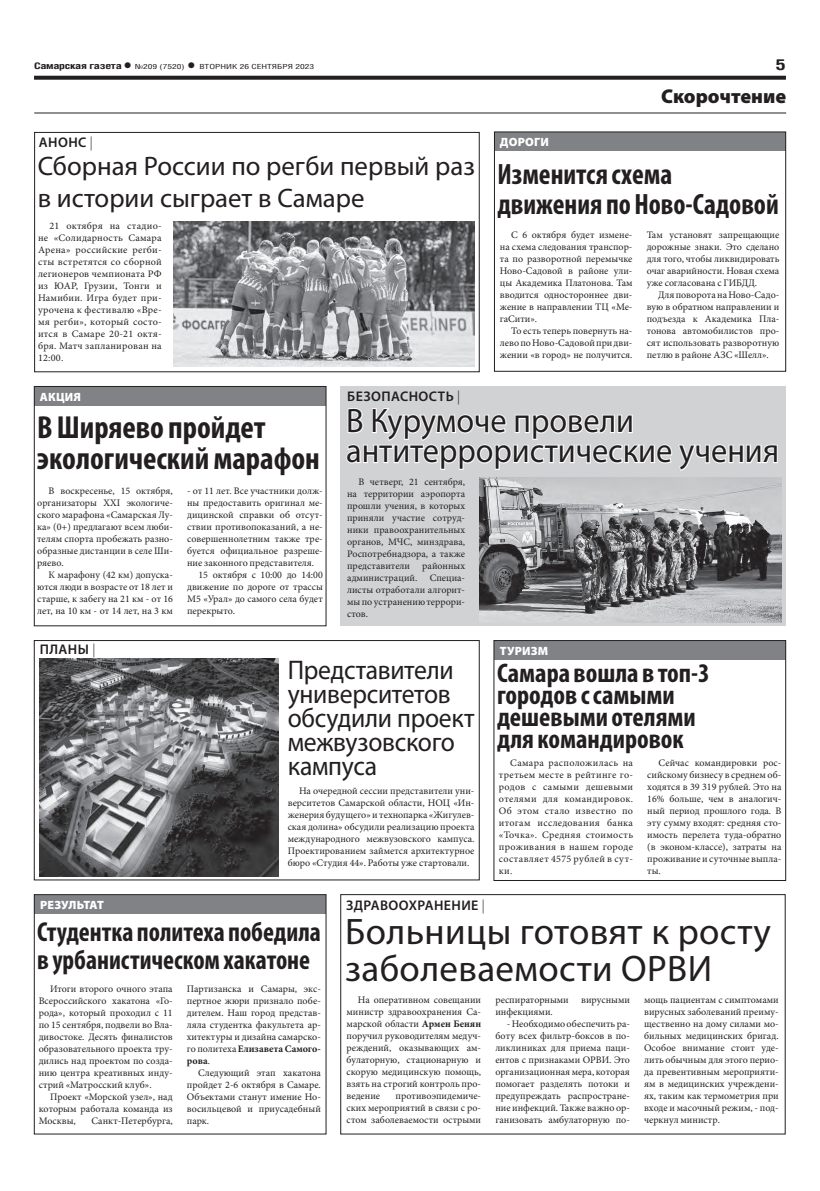
<style>
.page{position:relative;width:820px;height:1191px;background:#fff}
.page>*{position:absolute;margin:0;border:0;box-sizing:border-box;transform-origin:0 0}
.район_допблок_заголо{font:37px/37px "Myriad Pro";letter-spacing:.01em;color:#231f20}
.район_допблок_заголо-2{font:34px/30px "Myriad Pro";color:#231f20;scale:.95 1}
.допблок_подзаголовок{font:700 condensed 32px/31px "Myriad Pro";color:#231f20}
.допблок_подзаголовок-2{font:700 condensed 29.5px/30px "Myriad Pro";color:#231f20;scale:.95 1}
.допблок_подзаголовок-3{font:700 condensed 27.5px/28px "Myriad Pro";color:#231f20;scale:.95 1}
.допблок_подзаголовок-4{font:700 condensed 27px/22px "Myriad Pro";color:#231f20}
.район_допблок_заголо-3{font:27px/24px "Myriad Pro";letter-spacing:-.01em;color:#231f20;scale:.95 1}
.район_допблок_заголо-4{font:26.8px/32px "Myriad Pro";color:#231f20}
.рубрика{font:900 20px "Myriad Pro";color:#231f20}
.t1{font:700 15px "Helios Cond";color:#231f20;scale:1.4 1}
.район_надзаголовок{font:600 14px "Myriad Pro";letter-spacing:.03em;color:#231f20}
.РУБРИКА-скорочтение{font:900 12px "Myriad Pro";letter-spacing:.02em;color:#fff}
.РУБРИКА-скорочтение-2{font:900 12px "Myriad Pro";letter-spacing:-.005em;color:#fff}
.ОСНОВНОЙ{font:10px/12px "Minion Pro";color:#231f20;text-align:justify}
.t2{font:700 9px "Helios Cond";letter-spacing:-.02em;color:#231f20;scale:1.4 1}
.t3{font:7px "Helios Cond";color:#231f20;scale:1.4 1}
.s1{font-size:16px}
.s2{font-weight:700;font-size:16px}
.s3{font-weight:300}
.s4{font-weight:700}
</style>
<div class="page">
<svg style="left:34px;top:76px;width:751px;height:4px;background:#322f2f"></svg>
<div style="left:34px;top:894px;width:291px;height:19px;background:#808285"></div>
<div style="left:34px;top:894px;width:292px;height:240px;border:1px solid #231f20"></div>
<div style="left:34px;top:640px;width:445px;height:240px;border:1px solid #231f20"></div>
<hr style="left:34px;top:113px;width:751px;height:1px;background:#231f20">
<div style="left:34px;top:387px;width:291px;height:19px;background:#808285"></div>
<div style="left:494px;top:132px;width:291px;height:19px;background:#808285"></div>
<div style="left:34px;top:386px;width:292px;height:240px;border:1px solid #231f20"></div>
<div style="left:494px;top:132px;width:291px;height:239px;border:1px solid #231f20"></div>
<div style="left:34px;top:132px;width:445px;height:240px;border:1px solid #231f20"></div>
<div style="left:340px;top:894px;width:445px;height:240px;border:1px solid #231f20"></div>
<div style="left:340px;top:386px;width:445px;height:240px;background:#d1d2d4"></div>
<div style="left:494px;top:640px;width:291px;height:19px;background:#808285"></div>
<svg style="left:346px;top:408px;width:432px;height:63px"></svg>
<img style="left:479px;top:477px;width:302px;height:146px">
<img style="left:40px;top:658px;width:238px;height:218px">
<img style="left:173px;top:221px;width:301px;height:146px">
<p class="t2" style="left:34px;top:61px;width:71px">Самарская газета<span class="s1">•</span></p>
<p class="t3" style="left:135px;top:63px;width:129px">№209 (7520) <span class="s2">•</span> ВТОРНИК 26 СЕНТЯБРЯ 2023</p>
<p class="t1" style="left:775px;top:55px;width:9px">5</p>
<p class="район_надзаголовок" style="left:39px;top:133px;width:55px">АНОНС <span class="s3">|</span></p>
<p class="район_допблок_заголо-4" style="left:38px;top:149px;width:438px">Сборная России по регби первый раз в истории сыграет в Самаре</p>
<p class="ОСНОВНОЙ" style="left:38px;top:220px;width:125px;text-indent:11px">21 октября на стадио&shy;не «Солидарность Самара Арена» российские регби&shy;сты встретятся со сборной легионеров чемпионата РФ из ЮАР, Грузии, Тонги и Намибии. Игра будет при&shy;урочена к фестивалю «Вре&shy;мя регби», который состо&shy;ится в Самаре 20-21 октя&shy;бря. Матч запланирован на 12:00.</p>
<p class="РУБРИКА-скорочтение" style="left:40px;top:390px;width:43px">АКЦИЯ</p>
<p class="район_надзаголовок" style="left:347px;top:387px;width:114px">БЕЗОПАСНОСТЬ <span class="s3">|</span></p>
<p class="РУБРИКА-скорочтение" style="left:500px;top:135px;width:51px">ДОРОГИ</p>
<p class="рубрика" style="left:660px;top:85px;width:127px">Скорочтение</p>
<p class="допблок_подзаголовок-2" style="left:497px;top:159px;width:297px">Изменится схема движения по Ново-Садовой</p>
<p class="ОСНОВНОЙ" style="left:499px;top:228px;width:134px;text-indent:11px">С 6 октября будет измене&shy;на схема следования транспор&shy;та по разворотной перемычке Ново-Садовой в районе ули&shy;цы Академика Платонова. Там вводится одностороннее дви&shy;жение в направлении ТЦ «Ме&shy;гаСити».</p>
<p class="ОСНОВНОЙ" style="left:499px;top:324px;width:134px;text-indent:11px">То есть теперь повернуть на&shy;лево по Ново-Садовой при дви&shy;жении «в город» не получится.</p>
<p class="ОСНОВНОЙ" style="left:646px;top:228px;width:134px">Там установят запрещающие дорожные знаки. Это сделано для того, чтобы ликвидировать очаг аварийности. Новая схема уже согласована с ГИБДД.</p>
<p class="ОСНОВНОЙ" style="left:646px;top:288px;width:134px;text-indent:11px">Для поворота на Ново-Садо&shy;вую в обратном направлении и подъезда к Академика Пла&shy;тонова автомобилистов про&shy;сят использовать разворотную петлю в районе АЗС «Шелл».</p>
<p class="допблок_подзаголовок" style="left:37px;top:411px;width:284px">В Ширяево пройдет экологический марафон</p>
<p class="ОСНОВНОЙ" style="left:37px;top:485px;width:137px;text-indent:11px">В воскресенье, 15 октября, организаторы XXI экологиче&shy;ского марафона «Самарская Лу&shy;ка» (0+) предлагают всем люби&shy;телям спорта пробежать разно&shy;образные дистанции в селе Ши&shy;ряево.</p>
<p class="ОСНОВНОЙ" style="left:37px;top:569px;width:137px;text-indent:11px">К марафону (42 км) допуска&shy;ются люди в возрасте от 18 лет и старше, к забегу на 21 км - от 16 лет, на 10 км - от 14 лет, на 3 км</p>
<p class="район_надзаголовок" style="left:40px;top:640px;width:57px">ПЛАНЫ <span class="s3">|</span></p>
<p class="ОСНОВНОЙ" style="left:187px;top:485px;width:137px">- от 11 лет. Все участники долж&shy;ны предоставить оригинал ме&shy;дицинской справки об отсут&shy;ствии противопоказаний, а не&shy;совершеннолетним также тре&shy;буется официальное разреше&shy;ние законного представителя.</p>
<p class="ОСНОВНОЙ" style="left:187px;top:569px;width:137px;text-indent:11px">15 октября с 10:00 до 14:00 движение по дороге от трассы М5 «Урал» до самого села будет перекрыто.</p>
<p class="район_допблок_заголо-2" style="left:346px;top:405px;width:457px">В Курумоче провели антитеррористические учения</p>
<p class="ОСНОВНОЙ" style="left:347px;top:475px;width:119px;text-indent:11px">В четверг, 21 сентября, на территории аэропорта прошли учения, в которых приняли участие сотруд&shy;ники правоохранительных органов, МЧС, минздрава, Роспотребнадзора, а также представители районных администраций. Специа&shy;листы отработали алгорит&shy;мы по устранению террори&shy;стов.</p>
<p class="РУБРИКА-скорочтение" style="left:499px;top:643px;width:50px">ТУРИЗМ</p>
<p class="РУБРИКА-скорочтение-2" style="left:40px;top:897px;width:65px">РЕЗУЛЬТАТ</p>
<p class="район_допблок_заголо-3" style="left:287px;top:657px;width:198px">Представители университетов обсудили проект межвузовского кампуса</p>
<p class="ОСНОВНОЙ" style="left:287px;top:785px;width:188px;text-indent:11px">На очередной сессии представители уни&shy;верситетов Самарской области, НОЦ «Ин&shy;женерия будущего» и технопарка «Жигулев&shy;ская долина» обсудили реализацию проекта международного межвузовского кампуса.<br>Проектированием займется архитектурное бюро «Студия 44». Работы уже стартовали.</p>
<p class="район_надзаголовок" style="left:346px;top:896px;width:140px">ЗДРАВООХРАНЕНИЕ <span class="s3">|</span></p>
<p class="допблок_подзаголовок-4" style="left:497px;top:661px;width:214px">Самара вошла в топ-3 городов с самыми дешевыми отелями для командировок</p>
<p class="ОСНОВНОЙ" style="left:498px;top:757px;width:136px;text-indent:11px">Самара расположилась на третьем месте в рейтинге го&shy;родов с самыми дешевыми отелями для командировок.<br>Об этом стало известно по итогам исследования банка «Точка». Средняя стоимость проживания в нашем городе составляет 4575 рублей в сут&shy;ки.</p>
<p class="ОСНОВНОЙ" style="left:647px;top:757px;width:136px;text-indent:11px">Сейчас командировки рос&shy;сийскому бизнесу в среднем об&shy;ходятся в 39 319 рублей. Это на 16% больше, чем в аналогич&shy;ный период прошлого года. В эту сумму входят: средняя сто&shy;имость перелета туда-обратно (в эконом-классе), затраты на проживание и суточные выпла&shy;ты.</p>
<p class="допблок_подзаголовок-3" style="left:37px;top:917px;width:300px">Студентка политеха победила в урбанистическом хакатоне</p>
<p class="ОСНОВНОЙ" style="left:39px;top:983px;width:135px;text-indent:11px">Итоги второго очного этапа Всероссийского хакатона «Го&shy;рода», который проходил с 11 по 15 сентября, подвели во Вла&shy;дивостоке. Десять финалистов образовательного проекта тру&shy;дились над проектом по созда&shy;нию центра креативных инду&shy;стрий «Матросский клуб».</p>
<p class="ОСНОВНОЙ" style="left:39px;top:1091px;width:135px;text-indent:11px">Проект «Морской узел», над которым работала команда из Москвы,</p>
<p class="ОСНОВНОЙ" style="left:91px;top:1115px;width:83px">Санкт-Петербурга,</p>
<p class="ОСНОВНОЙ" style="left:187px;top:983px;width:135px">Партизанска и Самары, экс&shy;пертное жюри признало побе&shy;дителем. Наш город представ&shy;ляла студентка факультета ар&shy;хитектуры и дизайна самарско&shy;го политеха <span class="s4">Елизавета Самого&shy;рова</span>.</p>
<p class="ОСНОВНОЙ" style="left:187px;top:1067px;width:135px;text-indent:11px">Следующий этап хакатона пройдет 2-6 октября в Самаре.<br>Объектами станут имение Но&shy;восильцевой и приусадебный парк.</p>
<p class="район_допблок_заголо" style="left:345px;top:912px;width:427px">Больницы готовят к росту заболеваемости ОРВИ</p>
<p class="ОСНОВНОЙ" style="left:346px;top:993px;width:136px;text-indent:11px">На оперативном совещании министр здравоохранения Са&shy;марской области <span class="s4">Армен Бенян </span>поручил руководителям медуч&shy;реждений, оказывающих ам&shy;булаторную, стационарную и скорую медицинскую помощь, взять на строгий контроль про&shy;ведение</p>
<p class="ОСНОВНОЙ" style="left:346px;top:1089px;width:136px;text-indent:49px">противоэпидемиче&shy;ских мероприятий в связи с ро&shy;стом заболеваемости острыми</p>
<p class="ОСНОВНОЙ" style="left:495px;top:993px;width:136px">респираторными вирусными инфекциями.</p>
<p class="ОСНОВНОЙ" style="left:495px;top:1017px;width:136px;text-indent:11px">- Необходимо обеспечить ра&shy;боту всех фильтр-боксов в по&shy;ликлиниках для приема паци&shy;ентов с признаками ОРВИ. Это организационная мера, которая помогает разделять потоки и предупреждать распростране&shy;ние инфекций. Также важно ор&shy;ганизовать амбулаторную по-</p>
<p class="ОСНОВНОЙ" style="left:644px;top:993px;width:136px">мощь пациентам с симптомами вирусных заболеваний преиму&shy;щественно на дому силами мо&shy;бильных медицинских бригад.<br>Особое внимание стоит уде&shy;лить обычным для этого перио&shy;да превентивным мероприяти&shy;ям в медицинских учреждени&shy;ях, таким как термометрия при входе и масочный режим, - под&shy;черкнул министр.</p>
</div>
